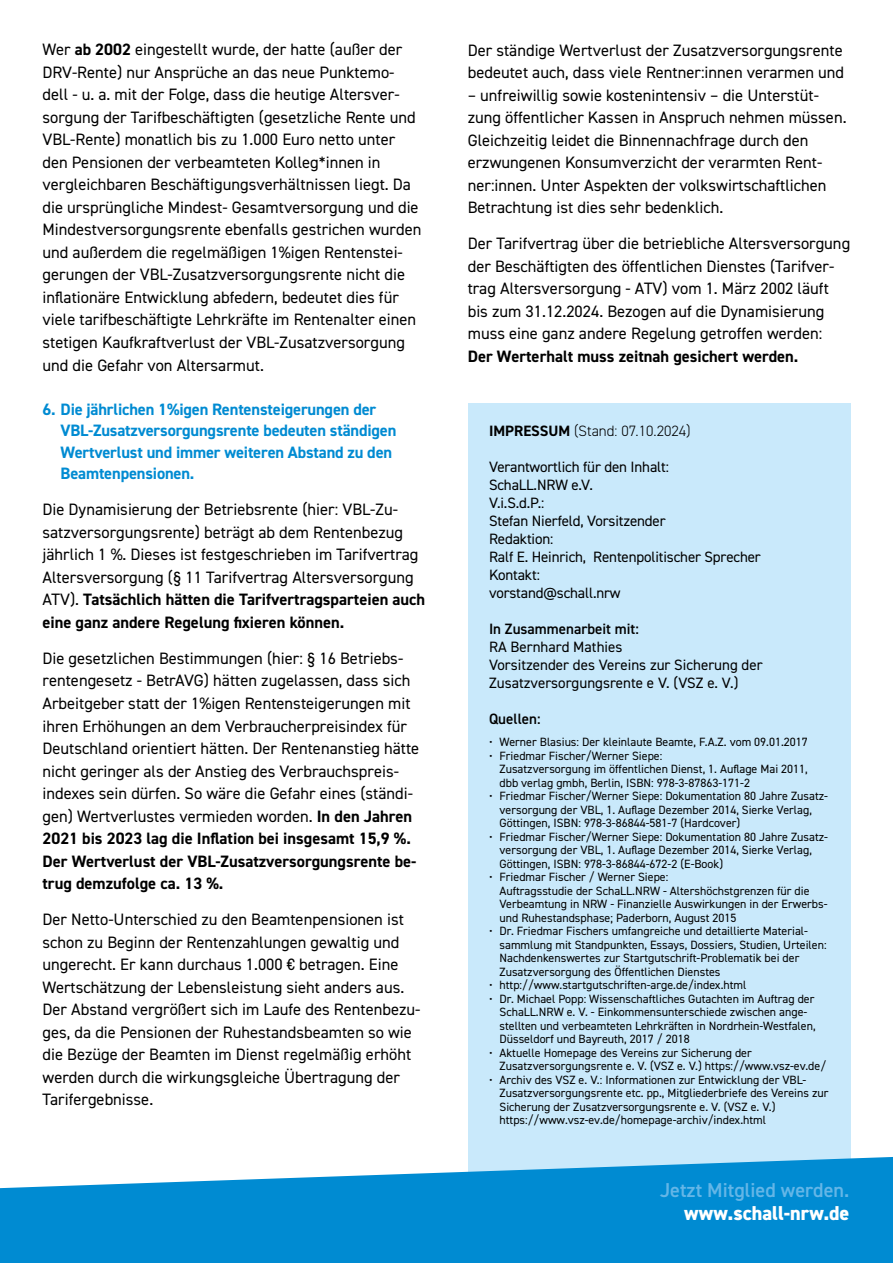
<style>
.page{position:relative;width:893px;height:1263px;background:#fff}
.page>*{position:absolute;margin:0;border:0;box-sizing:border-box;transform-origin:0 0}
.t1{font:600 20.1px "DIN2014";color:#64b6e7}
.t2{font:800 20.1px "DIN2014";color:#fff}
.t3{font:16.5px/22.5px "DIN2014";color:#000}
.t4{font:700 16.5px/21.6px "DIN2014";letter-spacing:-.01em;color:#008bd2}
.t5{font:700 16.5px "DIN2014";color:#000}
.t6{font:15px/18px "DIN2014";letter-spacing:-.01em;color:#000}
.t7{font:600 15px "DIN2014";color:#000}
.t8{font:300 15px "DIN2014";color:#000}
.t9{font:12px/13.5px "DIN2014";color:#000}
.s1{font-weight:700}
</style>
<div class="page">
<div style="left:468px;top:403px;width:382px;height:816px;background:#c9e9fb"></div>
<svg style="left:0;top:1157px;width:893px;height:106px;background:#239bd8"></svg>
<p class="t3" style="left:43px;top:38px;width:380px">Wer <span class="s1">ab 2002</span> eingestellt wurde, der hatte (außer der DRV-Rente) nur Ansprüche an das neue Punktemo&shy;dell - u. a. mit der Folge, dass die heutige Altersver&shy;sorgung der Tarifbeschäftigten (gesetzliche Rente und VBL-Rente) monatlich bis zu 1.000 Euro netto unter den Pensionen der verbeamteten Kolleg*innen in vergleichbaren Beschäftigungsverhältnissen liegt. Da die ursprüngliche Mindest- Gesamtversorgung und die Mindestversorgungsrente ebenfalls gestrichen wurden und außerdem die regelmäßigen 1%igen Rentenstei&shy;gerungen der VBL-Zusatzversorgungsrente nicht die inflationäre Entwicklung abfedern, bedeutet dies für viele tarifbeschäftigte Lehrkräfte im Rentenalter einen stetigen Kaufkraftverlust der VBL-Zusatzversorgung und die Gefahr von Altersarmut.</p>
<p class="t4" style="left:61px;top:398px;width:337px;text-indent:-18px">6. Die jährlichen 1%igen Rentensteigerungen der VBL-Zusatzversorgungsrente bedeuten ständigen Wertverlust und immer weiteren Abstand zu den Beamtenpensionen.</p>
<p class="t3" style="left:43px;top:498px;width:384px">Die Dynamisierung der Betriebsrente (hier: VBL-Zu&shy;satzversorgungsrente) beträgt ab dem Rentenbezug jährlich 1 %. Dieses ist festgeschrieben im Tarifvertrag Altersversorgung (§ 11 Tarifvertrag Altersversorgung ATV). <span class="s1">Tatsächlich hätten die Tarifvertragsparteien auch eine ganz andere Regelung fixieren können.</span></p>
<p class="t3" style="left:43px;top:647px;width:378px">Die gesetzlichen Bestimmungen (hier: § 16 Betriebs&shy;rentengesetz - BetrAVG) hätten zugelassen, dass sich Arbeitgeber statt der 1%igen Rentensteigerungen mit ihren Erhöhungen an dem Verbraucherpreisindex für Deutschland orientiert hätten. Der Rentenanstieg hätte nicht geringer als der Anstieg des Verbrauchspreis&shy;indexes sein dürfen. So wäre die Gefahr eines (ständi&shy;gen) Wertverlustes vermieden worden. <span class="s1">In den Jahren 2021 bis 2023 lag die Inflation bei insgesamt 15,9 %.<br>Der Wertverlust der VBL-Zusatzversorgungsrente be&shy;trug demzufolge ca. 13 %.</span></p>
<p class="t3" style="left:43px;top:908px;width:379px">Der Netto-Unterschied zu den Beamtenpensionen ist schon zu Beginn der Rentenzahlungen gewaltig und ungerecht. Er kann durchaus 1.000 € betragen. Eine Wertschätzung der Lebensleistung sieht anders aus.<br>Der Abstand vergrößert sich im Laufe des Rentenbezu&shy;ges, da die Pensionen der Ruhestandsbeamten so wie die Bezüge der Beamten im Dienst regelmäßig erhöht werden durch die wirkungsgleiche Übertragung der Tarifergebnisse.</p>
<p class="t3" style="left:468px;top:38px;width:378px">Der ständige Wertverlust der Zusatzversorgungsrente bedeutet auch, dass viele Rentner:innen verarmen und</p>
<p class="t3" style="left:468px;top:83px;width:380px">– unfreiwillig sowie kostenintensiv – die Unterstüt&shy;zung öffentlicher Kassen in Anspruch nehmen müssen.<br>Gleichzeitig leidet die Binnennachfrage durch den erzwungenen Konsumverzicht der verarmten Rent&shy;ner:innen. Unter Aspekten der volkswirtschaftlichen Betrachtung ist dies sehr bedenklich.</p>
<p class="t3" style="left:468px;top:232px;width:384px">Der Tarifvertrag über die betriebliche Altersversorgung der Beschäftigten des öffentlichen Dienstes (Tarifver&shy;trag Altersversorgung - ATV) vom 1. März 2002 läuft bis zum 31.12.2024. Bezogen auf die Dynamisierung muss eine ganz andere Regelung getroffen werden:</p>
<p class="t5" style="left:468px;top:345px;width:332px">Der Werterhalt muss zeitnah gesichert werden.</p>
<p class="t8" style="left:489px;top:422px;width:203px"><span class="s1">IMPRESSUM</span> (Stand: 07.10.2024)</p>
<p class="t6" style="left:489px;top:457px;width:273px">Verantwortlich für den Inhalt:<br>SchaLL.NRW e.V.<br>V.i.S.d.P.:<br>Stefan Nierfeld, Vorsitzender<br>Redaktion:<br>Ralf E. Heinrich, Rentenpolitischer Sprecher<br>Kontakt:<br>vorstand@schall.nrw</p>
<p class="t7" style="left:489px;top:619px;width:151px">In Zusammenarbeit mit:</p>
<p class="t6" style="left:489px;top:637px;width:275px">RA Bernhard Mathies<br>Vorsitzender des Vereins zur Sicherung der<br>Zusatzversorgungsrente e V. (VSZ e. V.)</p>
<p class="t7" style="left:489px;top:709px;width:53px">Quellen:</p>
<p class="t9" style="left:489px;top:735px;width:320px">• Werner Blasius: Der kleinlaute Beamte, F.A.Z. vom 09.01.2017</p>
<p class="t9" style="left:499px;top:749px;width:310px;text-indent:-10px">• Friedmar Fischer/Werner Siepe:<br>Zusatzversorgung im öffentlichen Dienst, 1. Auflage Mai 2011, dbb verlag gmbh, Berlin, ISBN: 978-3-87863-171-2</p>
<p class="t9" style="left:499px;top:789px;width:330px;text-indent:-10px">• Friedmar Fischer/Werner Siepe: Dokumentation 80 Jahre Zusatz&shy;versorgung der VBL, 1. Auflage Dezember 2014, Sierke Verlag,<br>Göttingen, ISBN: 978-3-86844-581-7 (Hardcover)</p>
<p class="t9" style="left:499px;top:830px;width:330px;text-indent:-10px">• Friedmar Fischer/Werner Siepe: Dokumentation 80 Jahre Zusatz&shy;versorgung der VBL, 1. Auflage Dezember 2014, Sierke Verlag,<br>Göttingen, ISBN: 978-3-86844-672-2 (E-Book)</p>
<p class="t9" style="left:499px;top:870px;width:330px;text-indent:-10px">• Friedmar Fischer / Werner Siepe:<br>Auftragsstudie der SchaLL.NRW - Altershöchstgrenzen für die Verbeamtung in NRW - Finanzielle Auswirkungen in der Erwerbs&shy;und Ruhestandsphase; Paderborn, August 2015</p>
<p class="t9" style="left:499px;top:924px;width:329px;text-indent:-10px">• Dr. Friedmar Fischers umfangreiche und detaillierte Material&shy;sammlung mit Standpunkten, Essays, Dossiers, Studien, Urteilen:<br>Nachdenkenswertes zur Startgutschrift-Problematik bei der Zusatzversorgung des Öffentlichen Dienstes</p>
<p class="t9" style="left:489px;top:978px;width:259px">• http://www.startgutschriften-arge.de/index.html</p>
<p class="t9" style="left:499px;top:992px;width:318px;text-indent:-10px">• Dr. Michael Popp: Wissenschaftliches Gutachten im Auftrag der SchaLL.NRW e. V. - Einkommensunterschiede zwischen ange&shy;stellten und verbeamteten Lehrkräften in Nordrhein-Westfalen, Düsseldorf und Bayreuth, 2017 / 2018</p>
<p class="t9" style="left:499px;top:1046px;width:328px;text-indent:-10px">• Aktuelle Homepage des Vereins zur Sicherung der<br>Zusatzversorgungsrente e. V. (VSZ e. V.) https://www.vsz-ev.de/</p>
<p class="t9" style="left:499px;top:1073px;width:330px;text-indent:-10px">• Archiv des VSZ e. V.: Informationen zur Entwicklung der VBL-Zusatzversorgungsrente etc. pp., Mitgliederbriefe des Vereins zur Sicherung der Zusatzversorgungsrente e. V. (VSZ e. V.) https://www.vsz-ev.de/homepage-archiv/index.html</p>
<p class="t1" style="left:660px;top:1177px;width:191px">Jetzt Mitglied werden.</p>
<p class="t2" style="left:684px;top:1199px;width:167px">www.schall-nrw.de</p>
</div>
